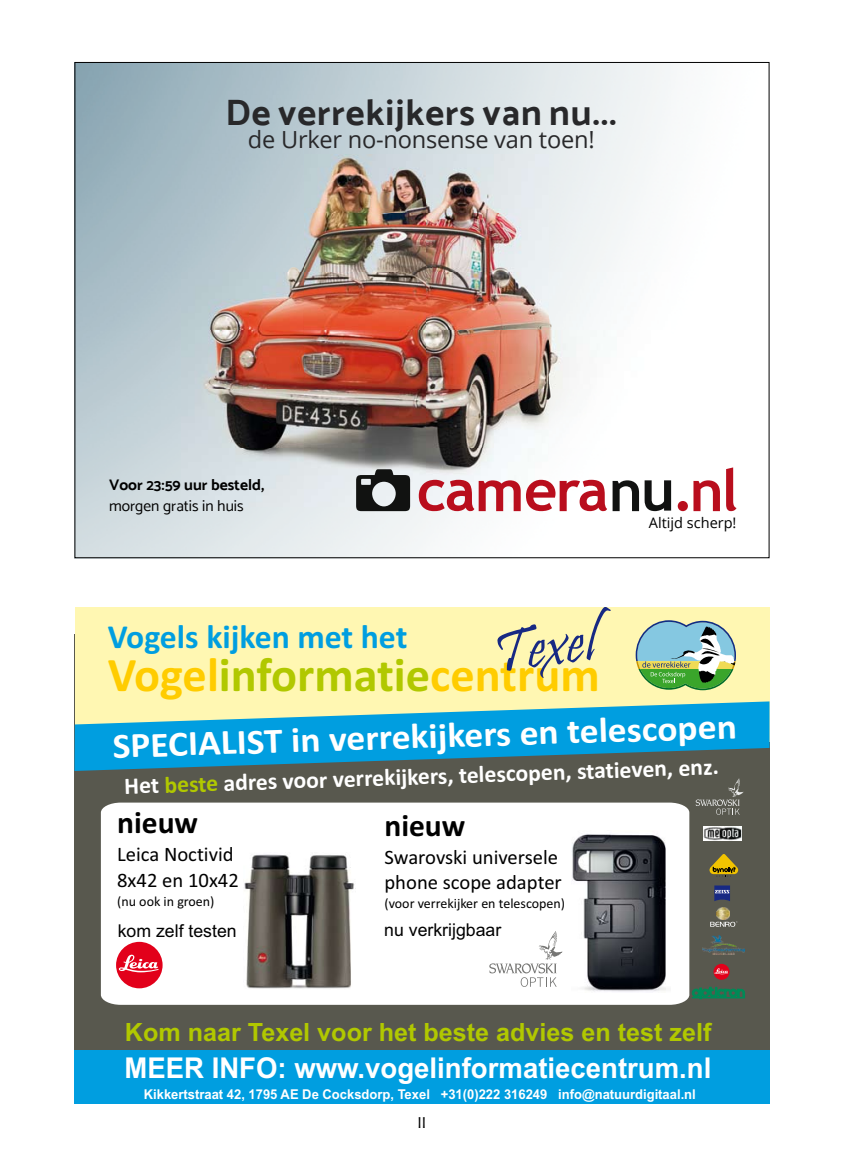
<style>
.page{position:relative;width:844px;height:1166px;background:#fff}
.page>*{position:absolute;margin:0;border:0;box-sizing:border-box;transform-origin:0 0}
.t1{font:61.77px "Pristina";color:#172983}
.t2{font:700 48.3px "Calibri";color:#fc0}
.t3{font:700 36.57px "Catamaran";letter-spacing:.025em;color:#28282a}
.t4{font:700 35.7px "Calibri";color:#fff;scale:1.05 1}
.t5{font:700 33.77px "Calibri";color:#009ee0}
.t6{font:700 31.5px "Calibri";color:#000}
.t7{font:700 28.7px "Arial";color:#fff;scale:.96 1}
.t8{font:700 25.2px "Arial";color:#b1c800}
.t9{font:700 23.62px "Calibri";color:#fff}
.t10{font:23.62px "Open Sans";letter-spacing:-.01em;color:#28282a}
.t11{font:20.65px/25.2px "Calibri";color:#000}
.t12{font:17.68px "Arial";color:#000}
.Normaal{font:15.75px "Optima";color:#000}
.t13{font:700 15.58px/21px "Catamaran";color:#000}
.t14{font:14.53px "Open Sans";color:#000}
.t15{font:14px "Calibri";color:#000}
.t16{font:700 13.47px "Arial";color:#fff;scale:.96 1}
.s1{font-weight:400}
.s2{color:#b1c800}
</style>
<div class="page">
<div style="left:74px;top:633px;width:695px;height:462px;background:#58584e"></div>
<div style="left:75px;top:608px;width:694px;height:134px;background:#fff7b2"></div>
<svg style="left:74px;top:701px;width:695px;height:70px;fill:#009ee0"></svg>
<svg style="left:695px;top:778px;width:48px;height:37px"></svg>
<div style="left:101px;top:802px;width:588px;height:203px;background:#fff"></div>
<svg style="left:635px;top:620px;width:100px;height:70px;background:#92bc9e"></svg>
<div style="left:74px;top:1050px;width:695px;height:54px;background:#009ee0"></div>
<svg style="left:709px;top:854px;width:29px;height:23px"></svg>
<svg style="left:692px;top:987px;width:52px;height:12px"></svg>
<svg style="left:714px;top:885px;width:15px;height:16px"></svg>
<svg style="left:713px;top:964px;width:16px;height:16px"></svg>
<svg style="left:714px;top:968px;width:14px;height:6px"></svg>
<svg style="left:710px;top:907px;width:27px;height:20px"></svg>
<img style="left:702px;top:935px;width:42px;height:19px">
<img style="left:703px;top:826px;width:38px;height:14px">
<img style="left:243px;top:852px;width:112px;height:138px">
<div style="left:116px;top:942px;width:46px;height:46px;background:#e2001a;border-radius:50%"></div>
<svg style="left:119px;top:954px;width:39px;height:18px"></svg>
<img style="left:571px;top:831px;width:99px;height:161px">
<svg style="left:489px;top:931px;width:73px;height:56px;background:#f0f0ef"></svg>
<img style="left:76px;top:64px;width:661px;height:492px">
<svg style="left:418px;top:480px;width:102px;height:31px"></svg>
<svg style="left:526px;top:480px;width:145px;height:31px"></svg>
<svg style="left:677px;top:501px;width:10px;height:10px"></svg>
<svg style="left:693px;top:480px;width:26px;height:31px"></svg>
<svg style="left:726px;top:467px;width:10px;height:44px"></svg>
<svg style="left:356px;top:469px;width:54px;height:42px;background:#595b5c"></svg>
<p class="t3" style="left:225px;top:91px;width:392px">De verrekijkers van nu...</p>
<p class="t10" style="left:248px;top:123px;width:348px">de Urker no-nonsense van toen!</p>
<p class="t13" style="left:109px;top:474px;width:157px">Voor 23:59 uur besteld, <span class="s1">morgen gratis in huis</span></p>
<p class="t14" style="left:648px;top:513px;width:89px">Altijd scherp!</p>
<p class="t1" style="left:486px;top:619px;width:106px;rotate:-7deg">Texel</p>
<p class="t4" style="left:112px;top:722px;width:596px;rotate:-2deg">SPECIALIST in verrekijkers en telescopen</p>
<p class="t9" style="left:124px;top:770px;width:596px;rotate:-2deg">Het <span class="s2">beste</span> adres voor verrekijkers, telescopen, statieven, enz.</p>
<p class="t5" style="left:108px;top:612px;width:301px">Vogels kijken met het</p>
<p class="t2" style="left:108px;top:641px;width:493px">Vogel<span class="s2">informatie</span>centrum</p>
<p class="t6" style="left:117px;top:800px;width:82px">nieuw</p>
<p class="t11" style="left:117px;top:841px;width:123px">Leica Noctivid<br>8x42 en 10x42</p>
<p class="t15" style="left:117px;top:891px;width:99px">(nu ook in groen)</p>
<p class="t12" style="left:118px;top:919px;width:120px">kom zelf testen</p>
<p class="t6" style="left:384px;top:803px;width:82px">nieuw</p>
<p class="t11" style="left:384px;top:844px;width:179px">Swarovski universele phone scope adapter</p>
<p class="t15" style="left:384px;top:893px;width:182px">(voor verrekijker en telescopen)</p>
<p class="t12" style="left:384px;top:918px;width:118px">nu verkrijgbaar</p>
<p class="t8" style="left:125px;top:1014px;width:588px">Kom naar Texel voor het beste advies en test zelf</p>
<p class="t7" style="left:124px;top:1047px;width:612px">MEER INFO: www.vogelinformatiecentrum.nl</p>
<p class="t16" style="left:144px;top:1085px;width:576px">Kikkertstraat 42, 1795 AE De Cocksdorp, Texel +31(0)222 316249 info@natuurdigitaal.nl</p>
<p class="Normaal" style="left:417px;top:1114px;width:10px">II</p>
</div>
